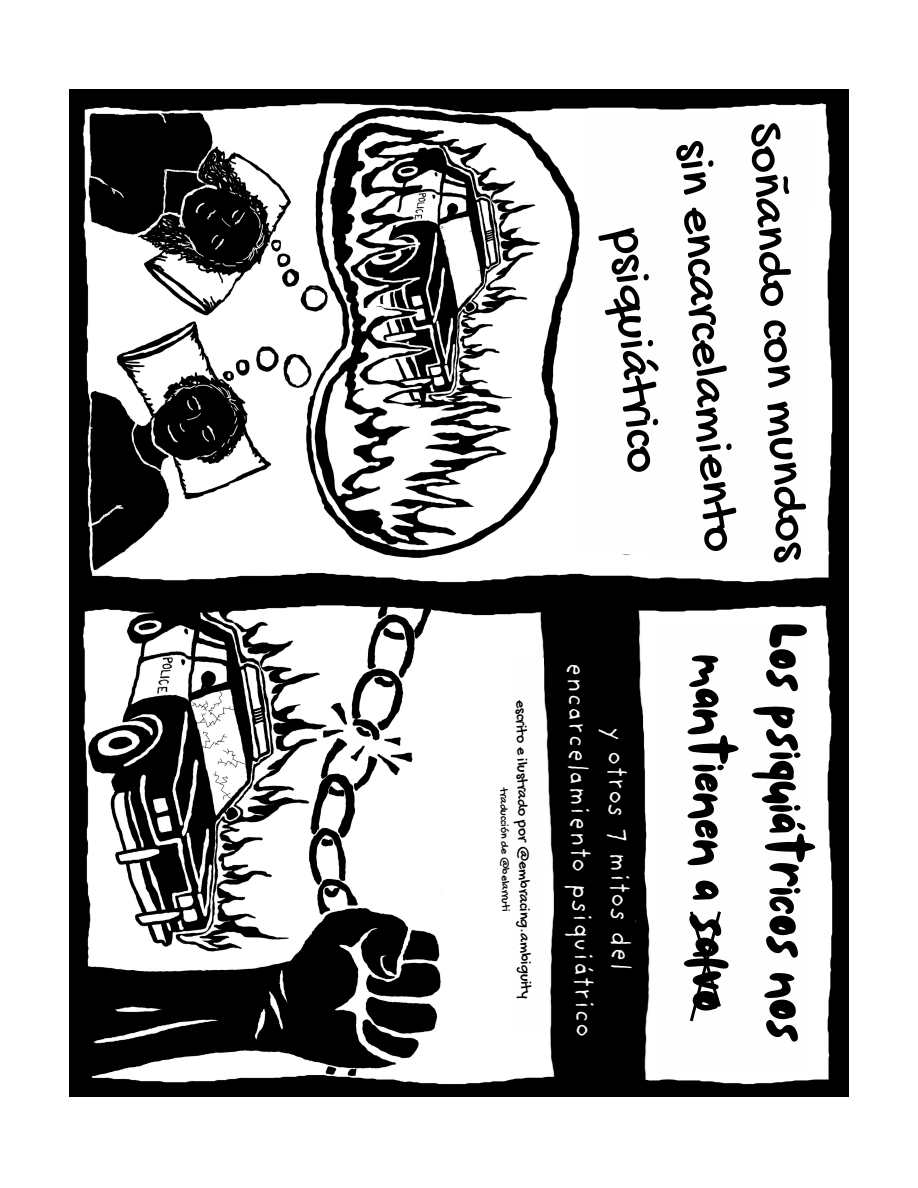
<style>
.page{position:relative;width:918px;height:1188px;background:#fff}
.page>*{position:absolute;margin:0;border:0;box-sizing:border-box;transform-origin:0 0}
.t1{font:55.05px/76.7px "NF Lepetitcochon Regular";color:#000;text-align:center}
.t2{font:51.45px/71.7px "Gochi Hand";color:#000;text-align:center}
.t3{font:27.6px/38.4px "Providence Sans Pro";color:#fefefe;text-align:center}
.t4{font:15.75px "Gochi Hand";color:#000}
.t5{font:11.85px "Gochi Hand";color:#000}
</style>
<div class="page">
<img style="left:69px;top:594px;width:779px;height:502px">
<div style="left:655px;top:626px;width:149px;height:447px;background:#fefefe"></div>
<svg style="left:689px;top:911px;width:32px;height:111px"></svg>
<div style="left:554px;top:626px;width:80px;height:418px;background:#000"></div>
<div style="left:510px;top:658px;width:33px;height:372px;background:#fefefe"></div>
<img style="left:69px;top:90px;width:779px;height:504px">
<svg style="left:575px;top:113px;width:238px;height:445px"></svg>
<p class="t4" style="left:529px;top:700px;width:300px;rotate:89deg">escrito e ilustrado por @embracing.ambiguity</p>
<h3 class="t5" style="left:510px;top:788px;width:125px;rotate:89deg">traducción de @belarruti</h3>
<p class="t2" style="left:796px;top:120px;width:441px;rotate:86deg">Soñando con mundos sin encarcelamiento psiquiátrico</p>
<h2 class="t3" style="left:630px;top:661px;width:378px;rotate:89deg">y otros 7 mitos del encarcelamiento psiquiátrico</h2>
<p class="t1" style="left:823px;top:624px;width:420px;rotate:90deg">Los psiquiátricos nos mantienen a salvo</p>
</div>
